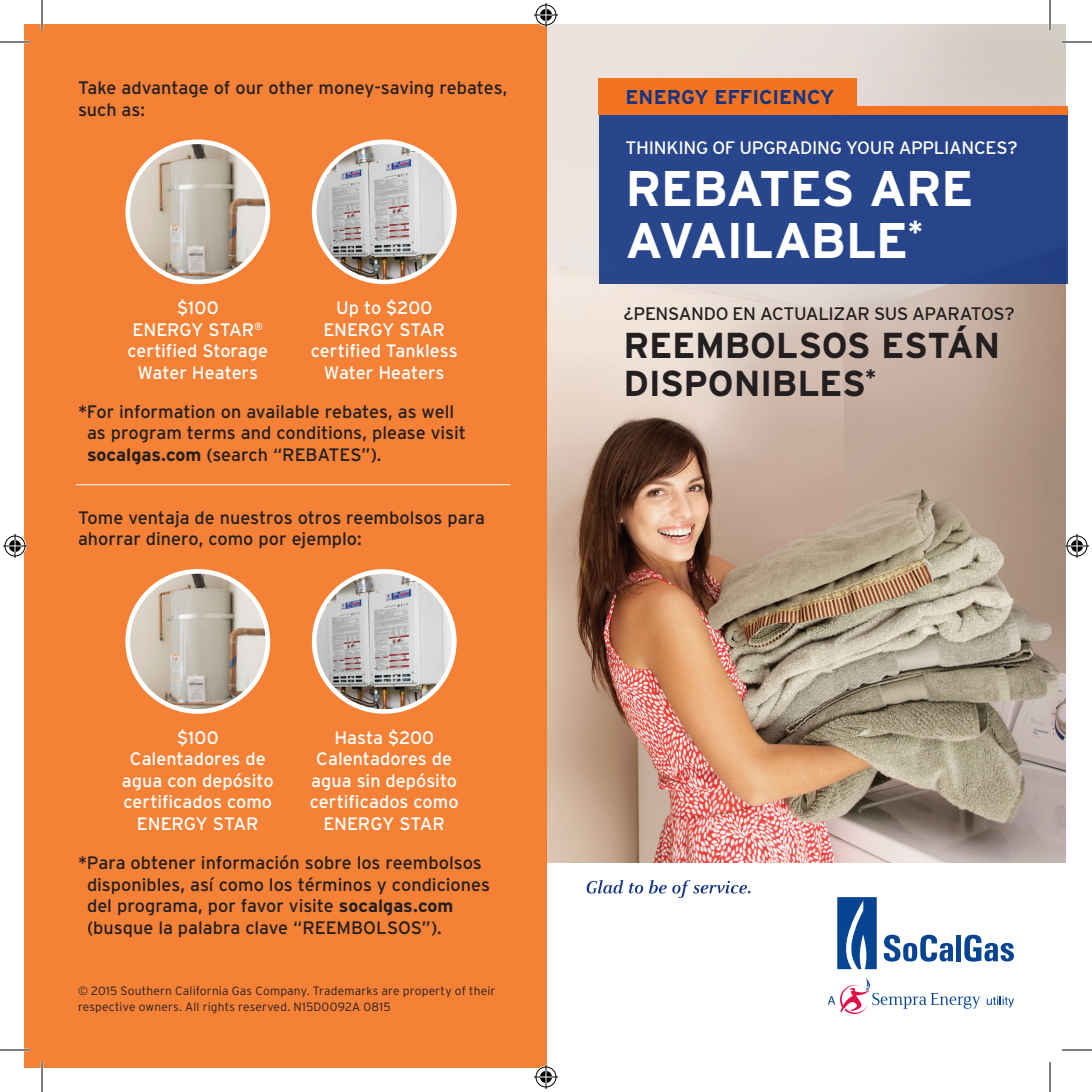
<style>
.page{position:relative;width:1092px;height:1092px;background:#fff}
.page>*{position:absolute;margin:0;border:0;box-sizing:border-box;transform-origin:0 0}
.single{font:700 50px/52px "Interstate";letter-spacing:-.02em;color:#fff}
.single-2{font:700 36px/38px "Interstate";letter-spacing:-.01em;color:#231f20}
.single-3{font:700 20px "Interstate";color:#133583}
.subhead{font:18px/21.6px "Interstate";color:#231f20}
.subhead-2{font:18px/21.6px "Interstate";color:#fff;text-align:center}
.single-4{font:18px "Interstate";letter-spacing:-.015em;color:#fff}
.single-5{font:18px "Interstate";letter-spacing:-.025em;color:#231f20}
.subhead-3{font:300 12px/16px "Interstate";letter-spacing:.015em;color:#231f20}
.s1{font-weight:700}
</style>
<div class="page">
<img style="left:546px;top:24px;width:520px;height:839px">
<div style="left:24px;top:24px;width:522px;height:1044px;background:#f58137"></div>
<div style="left:600px;top:115px;width:468px;height:169px;background:#28468b"></div>
<div style="left:599px;top:107px;width:469px;height:8px;background:#f47321"></div>
<div style="left:599px;top:78px;width:258px;height:36px;background:#f47321"></div>
<svg style="left:837px;top:897px;width:40px;height:72px;background:#3668a7"></svg>
<svg style="left:884px;top:935px;width:69px;height:27px"></svg>
<div style="left:956px;top:935px;width:5px;height:26px;background:#074592"></div>
<svg style="left:964px;top:935px;width:50px;height:27px"></svg>
<svg style="left:828px;top:978px;width:153px;height:36px"></svg>
<svg style="left:987px;top:996px;width:27px;height:11px"></svg>
<hr style="left:76px;top:484px;width:434px;height:1px;background:#fff">
<img style="left:128px;top:142px;width:140px;height:140px;border-radius:70px">
<div style="left:125px;top:139px;width:145px;height:145px;border:5px solid #fff;border-radius:50%"></div>
<img style="left:128px;top:571px;width:140px;height:140px;border-radius:70px">
<div style="left:125px;top:569px;width:145px;height:145px;border:5px solid #fff;border-radius:50%"></div>
<img style="left:314px;top:142px;width:140px;height:140px;border-radius:70px">
<div style="left:312px;top:139px;width:145px;height:145px;border:5px solid #fff;border-radius:50%"></div>
<img style="left:314px;top:571px;width:140px;height:140px;border-radius:70px">
<div style="left:312px;top:569px;width:145px;height:145px;border:5px solid #fff;border-radius:50%"></div>
<svg style="left:586px;top:880px;width:37px;height:14px"></svg>
<svg style="left:629px;top:880px;width:122px;height:18px"></svg>
<hr style="left:0;top:41px;width:30px;height:2px;background:#fff">
<hr style="left:1062px;top:41px;width:30px;height:2px;background:#fff">
<hr style="left:0;top:1049px;width:30px;height:2px;background:#fff">
<hr style="left:41px;top:0;width:2px;height:30px;background:#fff">
<hr style="left:41px;top:1062px;width:2px;height:30px;background:#fff">
<hr style="left:1049px;top:0;width:2px;height:30px;background:#fff">
<hr style="left:0;top:42px;width:30px;height:1px;background:#000">
<hr style="left:1062px;top:42px;width:30px;height:1px;background:#000">
<hr style="left:0;top:1050px;width:30px;height:1px;background:#000">
<hr style="left:1062px;top:1050px;width:30px;height:1px;background:#000">
<hr style="left:42px;top:0;width:1px;height:30px;background:#000">
<hr style="left:42px;top:1062px;width:1px;height:30px;background:#000">
<hr style="left:1050px;top:0;width:1px;height:30px;background:#000">
<hr style="left:1050px;top:1062px;width:1px;height:30px;background:#000">
<svg style="left:534px;top:3px;width:24px;height:24px"></svg>
<svg style="left:534px;top:1065px;width:24px;height:24px"></svg>
<svg style="left:3px;top:534px;width:24px;height:24px"></svg>
<svg style="left:1065px;top:534px;width:24px;height:24px"></svg>
<p class="subhead" style="left:78px;top:77px;width:431px">Take advantage of our other money-saving rebates, such as:</p>
<p class="subhead-2" style="left:127px;top:297px;width:142px">$100<br>ENERGY STAR<sup>® </sup>certified Storage<br>Water Heaters</p>
<p class="subhead-2" style="left:311px;top:297px;width:148px">Up to $200<br>ENERGY STAR certified Tankless<br>Water Heaters</p>
<p class="subhead" style="left:87px;top:400px;width:381px;text-indent:-9px">*For information on available rebates, as well as program terms and conditions, please visit <span class="s1">socalgas.com</span> (search “REBATES”).</p>
<p class="subhead" style="left:78px;top:507px;width:409px">Tome ventaja de nuestros otros reembolsos para ahorrar dinero, como por ejemplo:</p>
<p class="subhead-2" style="left:122px;top:726px;width:153px">$100<br>Calentadores de agua con depósito certificados como<br>ENERGY STAR</p>
<p class="subhead-2" style="left:310px;top:726px;width:150px">Hasta $200<br>Calentadores de agua sin depósito certificados como<br>ENERGY STAR</p>
<p class="subhead" style="left:87px;top:852px;width:405px;text-indent:-9px">*Para obtener información sobre los reembolsos disponibles, así como los términos y condiciones del programa, por favor visite <span class="s1">socalgas.com </span>(busque la palabra clave “REEMBOLSOS”).</p>
<p class="subhead-3" style="left:78px;top:983px;width:419px">© 2015 Southern California Gas Company. Trademarks are property of their respective owners. All rights reserved. N15D0092A 0815</p>
<p class="single-3" style="left:626px;top:86px;width:210px">ENERGY EFFICIENCY</p>
<p class="single-4" style="left:626px;top:138px;width:393px">THINKING OF UPGRADING YOUR APPLIANCES?</p>
<p class="single" style="left:626px;top:162px;width:349px">REBATES ARE<br>AVAILABLE<sup>*</sup></p>
<p class="single-5" style="left:624px;top:303px;width:393px">¿PENSANDO EN ACTUALIZAR SUS APARATOS?</p>
<p class="single-2" style="left:624px;top:326px;width:378px">REEMBOLSOS ESTÁN<br>DISPONIBLES<sup>*</sup></p>
</div>
